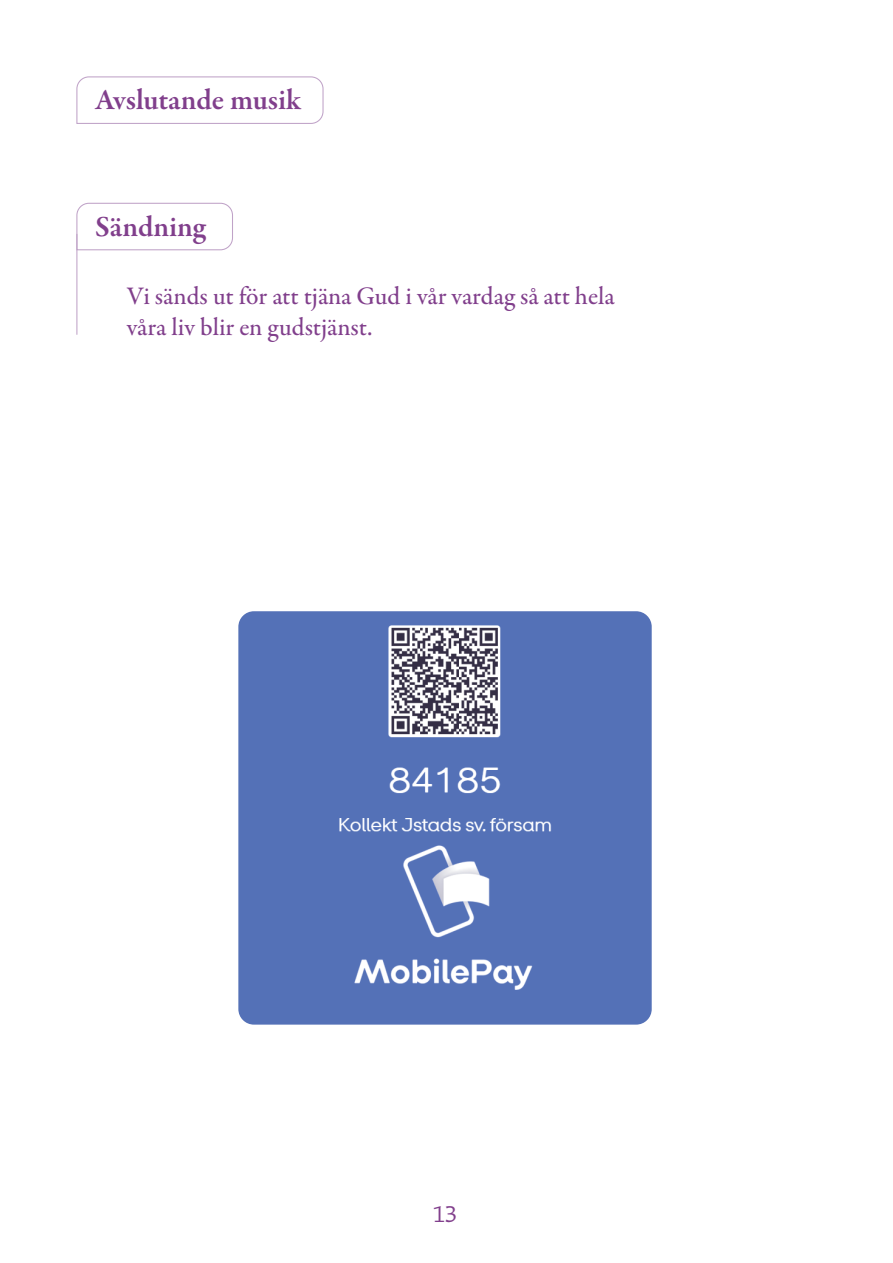
<style>
.page{position:relative;width:893px;height:1263px;background:#fff}
.page>*{position:absolute;margin:0;border:0;box-sizing:border-box;transform-origin:0 0}
.t1{font:600 29.7px "Garamond Premr Pro";color:#813f8c}
.t2{font:500 25.5px/30.6px "Garamond Premr Pro";color:#813f8c}
.t3{font:21.15px "Martti";color:#813f8c}
</style>
<div class="page">
<svg style="left:76px;top:202px;width:157px;height:49px"></svg>
<hr style="left:76px;top:234px;width:1px;height:100px;background:#c0a3c8">
<svg style="left:76px;top:76px;width:248px;height:48px"></svg>
<img style="left:240px;top:612px;width:410px;height:411px">
<div style="left:236px;top:608px;width:418px;height:419px;border:3px solid #fff;border-radius:17px"></div>
<p class="t1" style="left:95px;top:82px;width:208px">Avslutande musik</p>
<p class="t1" style="left:95px;top:208px;width:112px">Sändning</p>
<p class="t2" style="left:127px;top:282px;width:490px">Vi sänds ut för att tjäna Gud i vår vardag så att hela våra liv blir en gudstjänst.</p>
<p class="t3" style="left:433px;top:1202px;width:25px">13</p>
</div>
